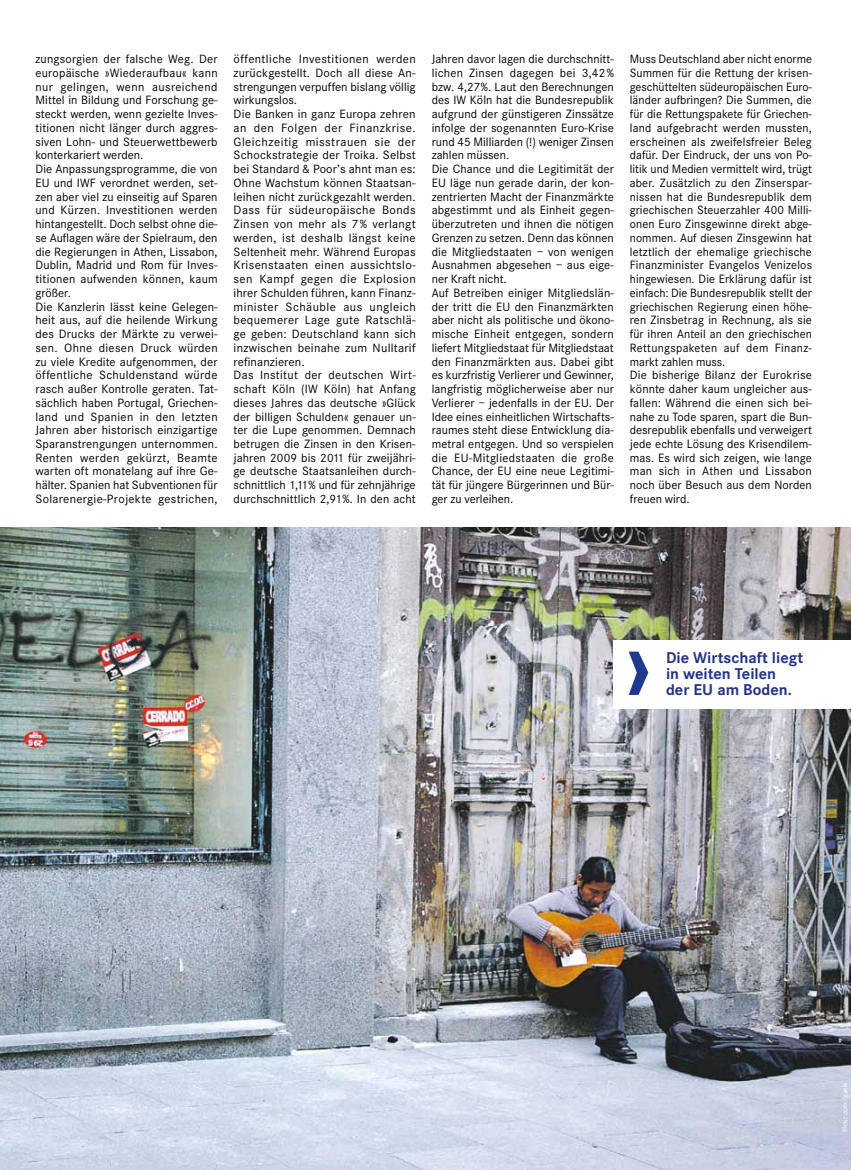
<style>
.page{position:relative;width:851px;height:1170px;background:#fff}
.page>*{position:absolute;margin:0;border:0;box-sizing:border-box;transform-origin:0 0}
.t1{font:700 16.25px/16.2px "Corporate S";color:#253483}
.t2{font:12.5px/13.8px "Corporate S";letter-spacing:.01em;color:#000}
.t3{font:7.5px "Corporate S";color:#fff}
</style>
<div class="page">
<img style="left:0;top:528px;width:850px;height:641px">
<div style="left:613px;top:640px;width:237px;height:69px;background:#fff"></div>
<svg style="left:628px;top:651px;width:20px;height:44px"></svg>
<p class="t2" style="left:35px;top:52px;width:184px">zungsorgien der falsche Weg. Der europäische »Wiederaufbau« kann nur gelingen, wenn ausreichend Mittel in Bildung und Forschung ge&shy;steckt werden, wenn gezielte Inves&shy;titionen nicht länger durch aggres&shy;siven Lohn- und Steuerwettbewerb konterkariert werden.<br>Die Anpassungsprogramme, die von EU und IWF verordnet werden, set&shy;zen aber viel zu einseitig auf Sparen und Kürzen. Investitionen werden hintangestellt. Doch selbst ohne die&shy;se Auflagen wäre der Spielraum, den die Regierungen in Athen, Lissabon, Dublin, Madrid und Rom für Inves&shy;titionen aufwenden können, kaum größer.<br>Die Kanzlerin lässt keine Gelegen&shy;heit aus, auf die heilende Wirkung des Drucks der Märkte zu verwei&shy;sen. Ohne diesen Druck würden zu viele Kredite aufgenommen, der öffentliche Schuldenstand würde rasch außer Kontrolle geraten. Tat&shy;sächlich haben Portugal, Griechen&shy;land und Spanien in den letzten Jahren aber historisch einzigartige Sparanstrengungen unternommen.<br>Renten werden gekürzt, Beamte warten oft monatelang auf ihre Ge&shy;hälter. Spanien hat Subventionen für Solarenergie-Projekte gestrichen,</p>
<p class="t2" style="left:233px;top:52px;width:184px">öffentliche Investitionen werden zurückgestellt. Doch all diese An&shy;strengungen verpuffen bislang völlig wirkungslos.<br>Die Banken in ganz Europa zehren an den Folgen der Finanzkrise.<br>Gleichzeitig misstrauen sie der<br>Schockstrategie der Troika. Selbst bei Standard &amp; Poor’s ahnt man es:<br>Ohne Wachstum können Staatsan&shy;leihen nicht zurückgezahlt werden.<br>Dass für südeuropäische Bonds<br>Zinsen von mehr als 7% verlangt werden, ist deshalb längst keine<br>Seltenheit mehr. Während Europas<br>Krisenstaaten einen aussichtslo&shy;sen Kampf gegen die Explosion ihrer Schulden führen, kann Finanz&shy;minister Schäuble aus ungleich bequemerer Lage gute Ratschlä&shy;ge geben: Deutschland kann sich inzwischen beinahe zum Nulltarif refinanzieren.<br>Das Institut der deutschen Wirt&shy;schaft Köln (IW Köln) hat Anfang dieses Jahres das deutsche »Glück der billigen Schulden« genauer un&shy;ter die Lupe genommen. Demnach betrugen die Zinsen in den Krisen&shy;jahren 2009 bis 2011 für zweijähri&shy;ge deutsche Staatsanleihen durch&shy;schnittlich 1,11% und für zehnjährige durchschnittlich 2,91%. In den acht</p>
<p class="t2" style="left:431px;top:52px;width:184px">Jahren davor lagen die durchschnitt&shy;lichen Zinsen dagegen bei 3,42% bzw. 4,27%. Laut den Berechnungen des IW Köln hat die Bundesrepublik aufgrund der günstigeren Zinssätze infolge der sogenannten Euro-Krise rund 45 Milliarden (!) weniger Zinsen zahlen müssen.<br>Die Chance und die Legitimität der EU läge nun gerade darin, der kon&shy;zentrierten Macht der Finanzmärkte abgestimmt und als Einheit gegen&shy;überzutreten und ihnen die nötigen Grenzen zu setzen. Denn das können die Mitgliedstaaten – von wenigen Ausnahmen abgesehen – aus eige&shy;ner Kraft nicht.<br>Auf Betreiben einiger Mitgliedslän&shy;der tritt die EU den Finanzmärkten aber nicht als politische und ökono&shy;mische Einheit entgegen, sondern liefert Mitgliedstaat für Mitgliedstaat den Finanzmärkten aus. Dabei gibt es kurzfristig Verlierer und Gewinner, langfristig möglicherweise aber nur Verlierer – jedenfalls in der EU. Der Idee eines einheitlichen Wirtschafts&shy;raumes steht diese Entwicklung dia&shy;metral entgegen. Und so verspielen die EU-Mitgliedstaaten die große Chance, der EU eine neue Legitimi&shy;tät für jüngere Bürgerinnen und Bür&shy;ger zu verleihen.</p>
<p class="t2" style="left:629px;top:52px;width:184px">Muss Deutschland aber nicht enorme Summen für die Rettung der krisen&shy;geschüttelten südeuropäischen Euro&shy;länder aufbringen? Die Summen, die für die Rettungspakete für Griechen&shy;land aufgebracht werden mussten, erscheinen als zweifelsfreier Beleg dafür. Der Eindruck, der uns von Po&shy;litik und Medien vermittelt wird, trügt aber. Zusätzlich zu den Zinserspar&shy;nissen hat die Bundesrepublik dem griechischen Steuerzahler 400 Milli&shy;onen Euro Zinsgewinne direkt abge&shy;nommen. Auf diesen Zinsgewinn hat letztlich der ehemalige griechische Finanzminister Evangelos Venizelos hingewiesen. Die Erklärung dafür ist einfach: Die Bundesrepublik stellt der griechischen Regierung einen höhe&shy;ren Zinsbetrag in Rechnung, als sie für ihren Anteil an den griechischen Rettungspaketen auf dem Finanz&shy;markt zahlen muss.<br>Die bisherige Bilanz der Eurokrise könnte daher kaum ungleicher aus&shy;fallen: Während die einen sich bei&shy;nahe zu Tode sparen, spart die Bun&shy;desrepublik ebenfalls und verweigert jede echte Lösung des Krisendilem&shy;mas. Es wird sich zeigen, wie lange man sich in Athen und Lissabon noch über Besuch aus dem Norden freuen wird.</p>
<h1 class="t1" style="left:666px;top:649px;width:139px">Die Wirtschaft liegt in weiten Teilen der EU am Boden.</h1>
<p class="t3" style="left:840px;top:1131px;width:51px;rotate:-90deg">flickr.com/gaelx</p>
</div>
